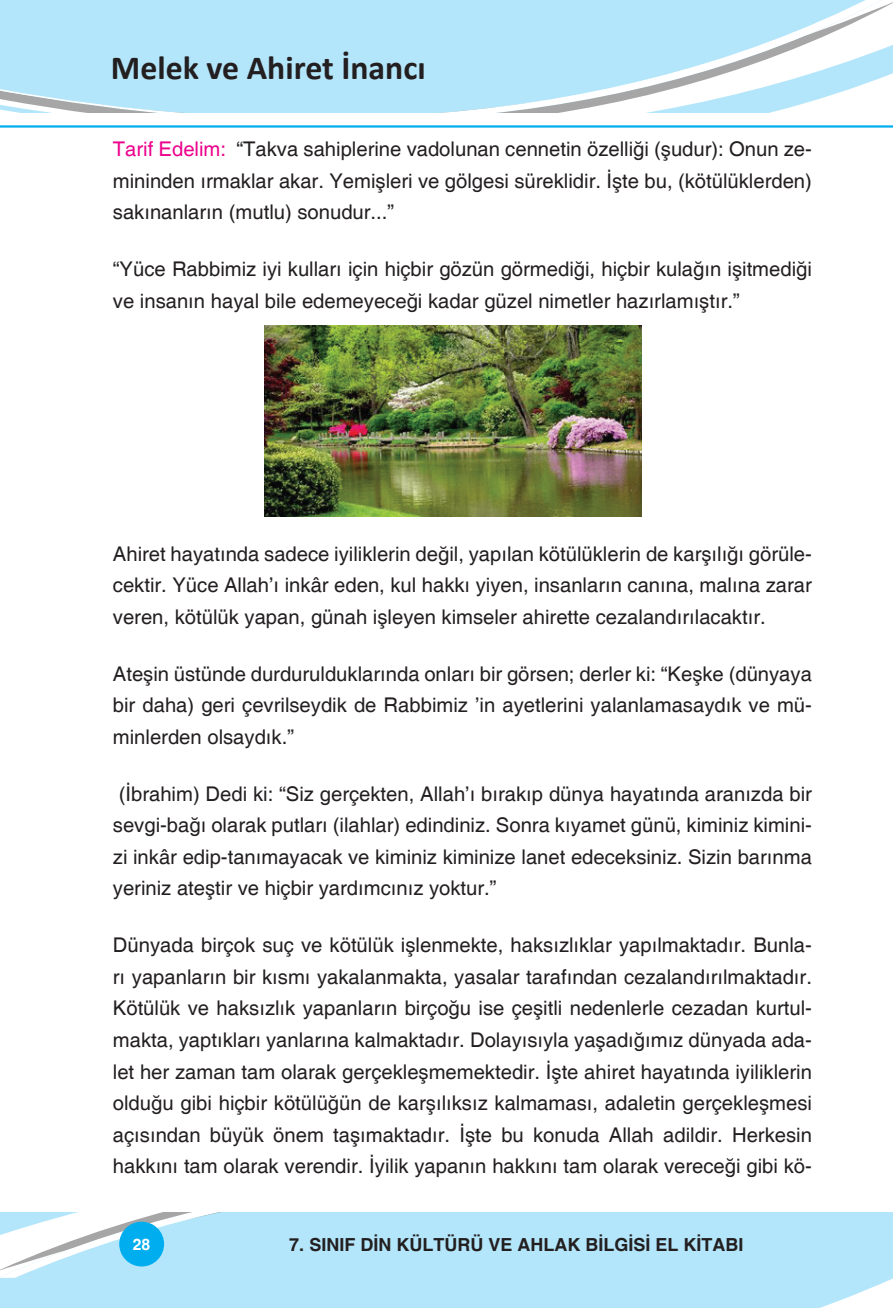
<style>
.page{position:relative;width:893px;height:1308px;background:#fff}
.page>*{position:absolute;margin:0;border:0;box-sizing:border-box;transform-origin:0 0}
.t1{font:700 33.75px "Calibri";color:#231f20}
.t2{font:20.25px/31.5px "Helvetica";color:#231f20;text-align:justify}
.t3{font:700 18px "Helvetica";color:#231f20}
.t4{font:700 15.75px "Helvetica";color:#fff}
.s1{color:#ed028c}
</style>
<div class="page">
<div style="left:0;top:1277px;width:893px;height:30px;background:#b3e6fa"></div>
<svg style="left:0;top:1235px;width:893px;height:42px;background:#b7e6f8"></svg>
<svg style="left:0;top:1213px;width:893px;height:22px;background:#bbe7f8"></svg>
<div style="left:120px;top:1222px;width:43px;height:43px;background:#00aeef;border-radius:50%"></div>
<div style="left:119px;top:1221px;width:45px;height:45px;border:2px solid #00aeef;border-radius:50%"></div>
<svg style="left:0;top:0;width:893px;height:45px;background:#b8e6f9"></svg>
<svg style="left:0;top:45px;width:893px;height:67px;fill:#b3e6fa"></svg>
<hr style="left:0;top:125px;width:893px;height:3px;background:#00aeef">
<img style="left:265px;top:326px;width:376px;height:190px">
<h1 class="t1" style="left:111px;top:44px;width:316px">Melek ve Ahiret İnancı</h1>
<p class="t2" style="left:113px;top:134px;width:701px"><span class="s1">Tarif Edelim:</span> “Takva sahiplerine vadolunan cennetin özelliği (şudur): Onun ze&shy;mininden ırmaklar akar. Yemişleri ve gölgesi süreklidir. İşte bu, (kötülüklerden) sakınanların (mutlu) sonudur...”</p>
<p class="t2" style="left:113px;top:254px;width:700px">“Yüce Rabbimiz iyi kulları için hiçbir gözün görmediği, hiçbir kulağın işitmediği ve insanın hayal bile edemeyeceği kadar güzel nimetler hazırlamıştır.”</p>
<p class="t2" style="left:113px;top:538px;width:701px">Ahiret hayatında sadece iyiliklerin değil, yapılan kötülüklerin de karşılığı görüle&shy;cektir. Yüce Allah’ı inkâr eden, kul hakkı yiyen, insanların canına, malına zarar veren, kötülük yapan, günah işleyen kimseler ahirette cezalandırılacaktır.</p>
<p class="t2" style="left:113px;top:658px;width:700px">Ateşin üstünde durdurulduklarında onları bir görsen; derler ki: “Keşke (dünyaya bir daha) geri çevrilseydik de Rabbimiz ’in ayetlerini yalanlamasaydık ve mü&shy;minlerden olsaydık.”</p>
<p class="t2" style="left:113px;top:778px;width:701px">(İbrahim) Dedi ki: “Siz gerçekten, Allah’ı bırakıp dünya hayatında aranızda bir sevgi-bağı olarak putları (ilahlar) edindiniz. Sonra kıyamet günü, kiminiz kimini&shy;zi inkâr edip-tanımayacak ve kiminiz kiminize lanet edeceksiniz. Sizin barınma yeriniz ateştir ve hiçbir yardımcınız yoktur.”</p>
<p class="t2" style="left:113px;top:930px;width:701px">Dünyada birçok suç ve kötülük işlenmekte, haksızlıklar yapılmaktadır. Bunla&shy;rı yapanların bir kısmı yakalanmakta, yasalar tarafından cezalandırılmaktadır.<br>Kötülük ve haksızlık yapanların birçoğu ise çeşitli nedenlerle cezadan kurtul&shy;makta, yaptıkları yanlarına kalmaktadır. Dolayısıyla yaşadığımız dünyada ada&shy;let her zaman tam olarak gerçekleşmemektedir. İşte ahiret hayatında iyiliklerin olduğu gibi hiçbir kötülüğün de karşılıksız kalmaması, adaletin gerçekleşmesi açısından büyük önem taşımaktadır. İşte bu konuda Allah adildir. Herkesin hakkını tam olarak verendir. İyilik yapanın hakkını tam olarak vereceği gibi kö-</p>
<p class="t4" style="left:133px;top:1235px;width:19px">28</p>
<p class="t3" style="left:289px;top:1233px;width:456px">7. SINIF DİN KÜLTÜRÜ VE AHLAK BİLGİSİ EL KİTABI</p>
</div>
